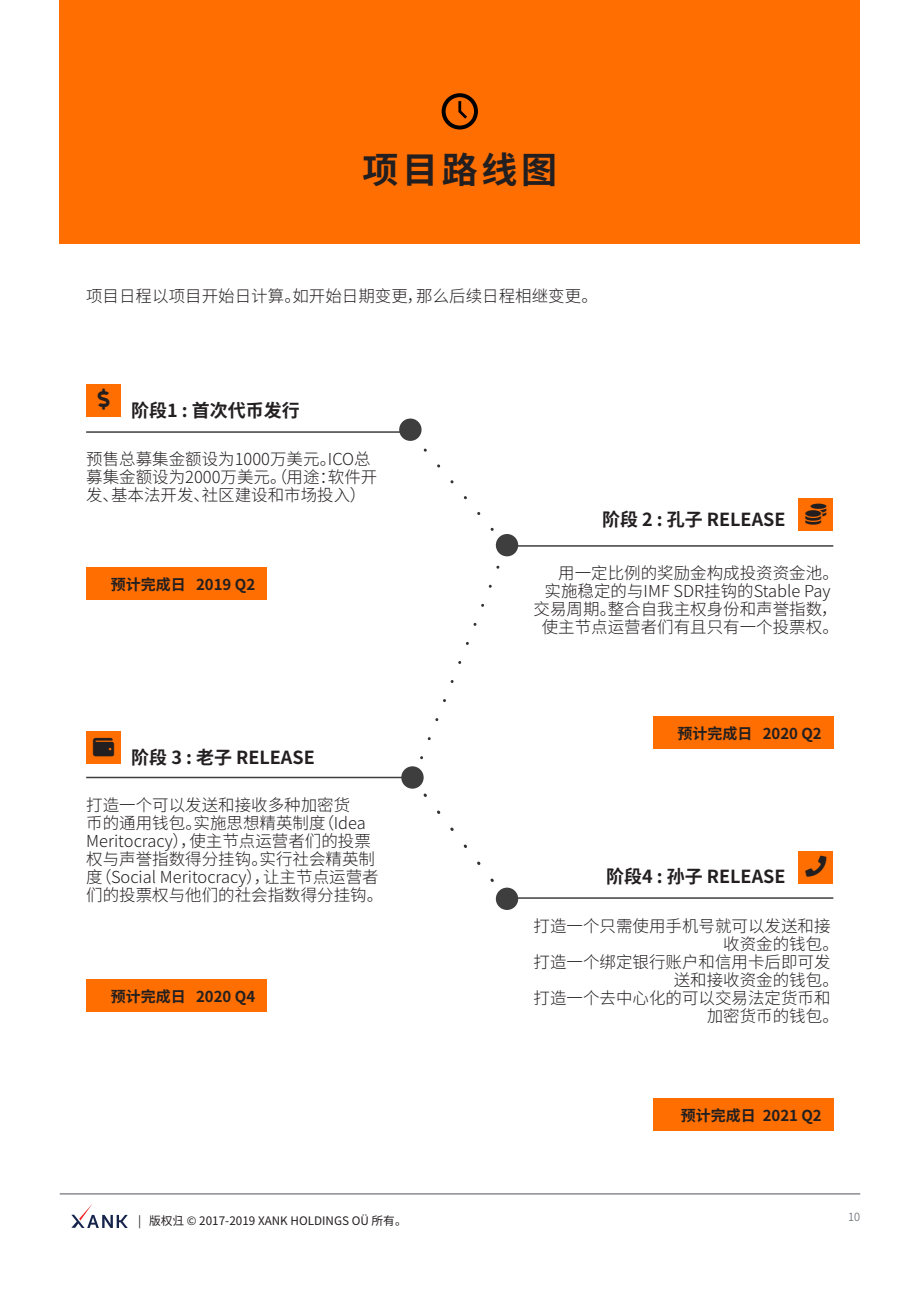
<style>
.page{position:relative;width:920px;height:1290px;background:#fff}
.page>*{position:absolute;margin:0;border:0;box-sizing:border-box;transform-origin:0 0}
.t1{font:700 36px "Noto Sans CJ Ksc";letter-spacing:.1em;color:#231f20}
.Light_grey_justified{font:700 18px "Noto Sans CJ Ksc";color:#231f20}
.Light_grey_justified-2{font:300 16.5px/18px "Noto Sans CJ Ksc";color:#231f20}
.Light_grey_justified-3{font:700 15px "Noto Sans CJ Ksc";color:#231f20}
.t2{font:11.7px "Noto Sans CJ Ksc";color:#231f20}
.C___Right_Aligned{font:300 11.25px "Noto Sans CJ Ksc";color:#4f535c}
</style>
<div class="page">
<svg style="left:71px;top:1204px;width:57px;height:24px"></svg>
<div style="left:60px;top:0;width:800px;height:243px;background:#ff6e00"></div>
<hr style="left:60px;top:1193px;width:800px;height:1px;background:#4f535c">
<svg style="left:442px;top:93px;width:36px;height:37px"></svg>
<hr style="left:86px;top:431px;width:326px;height:2px;background:#3e3e3f">
<hr style="left:86px;top:777px;width:326px;height:1px;background:#3e3e3f">
<hr style="left:507px;top:545px;width:326px;height:2px;background:#3e3e3f">
<hr style="left:507px;top:897px;width:326px;height:2px;background:#3e3e3f">
<div style="left:86px;top:567px;width:181px;height:32px;background:#ff6e00"></div>
<div style="left:653px;top:716px;width:180px;height:32px;background:#ff6e00"></div>
<div style="left:86px;top:980px;width:181px;height:32px;background:#ff6e00"></div>
<div style="left:653px;top:1098px;width:180px;height:32px;background:#ff6e00"></div>
<svg style="left:420px;top:565px;width:80px;height:195px"></svg>
<svg style="left:423px;top:448px;width:81px;height:101px"></svg>
<svg style="left:423px;top:793px;width:84px;height:105px"></svg>
<div style="left:399px;top:418px;width:23px;height:23px;background:#3e3e3f;border-radius:50%"></div>
<div style="left:496px;top:534px;width:22px;height:22px;background:#3e3e3f;border-radius:50%"></div>
<div style="left:401px;top:766px;width:23px;height:23px;background:#3e3e3f;border-radius:50%"></div>
<div style="left:496px;top:888px;width:22px;height:22px;background:#3e3e3f;border-radius:50%"></div>
<div style="left:86px;top:384px;width:35px;height:32px;background:#ff6e00"></div>
<div style="left:799px;top:499px;width:34px;height:32px;background:#ff6e00"></div>
<div style="left:86px;top:731px;width:35px;height:33px;background:#ff6e00"></div>
<div style="left:799px;top:851px;width:34px;height:32px;background:#ff6e00"></div>
<p class="t1" style="left:363px;top:149px;width:196px">项目路线图</p>
<p class="Light_grey_justified-2" style="left:86px;top:287px;width:513px">项目日程以项目开始日计算。如开始日期变更，那么后续日程相继变更。</p>
<p class="Light_grey_justified" style="left:131px;top:400px;width:170px">阶段1 : 首次代币发行</p>
<p class="Light_grey_justified-2" style="left:86px;top:450px;width:293px">预售总募集金额设为1000万美元。ICO总募集金额设为2000万美元。（用途：软件开发、基本法开发、社区建设和市场投入）</p>
<p class="Light_grey_justified-3" style="left:111px;top:576px;width:146px">预计完成日 2019 Q2</p>
<p class="Light_grey_justified" style="left:131px;top:747px;width:185px">阶段 3 : 老子 RELEASE</p>
<p class="Light_grey_justified-2" style="left:86px;top:796px;width:299px">打造一个可以发送和接收多种加密货<br>币的通用钱包。实施思想精英制度（Idea<br>Meritocracy），使主节点运营者们的投票权与声誉指数得分挂钩。实行社会精英制度（Social Meritocracy），让主节点运营者们的投票权与他们的社会指数得分挂钩。</p>
<p class="Light_grey_justified-3" style="left:111px;top:988px;width:146px">预计完成日 2020 Q4</p>
<p class="t2" style="left:138px;top:1214px;width:270px">| 版权归️ © 2017-2019 XANK HOLDINGS OÜ 所有。</p>
<p class="Light_grey_justified" style="left:602px;top:509px;width:185px">阶段 2 : 孔子 RELEASE</p>
<p class="Light_grey_justified-2" style="left:558px;top:564px;width:282px">用一定比例的奖励金构成投资资金池。</p>
<p class="Light_grey_justified-2" style="left:533px;top:582px;width:307px;text-align:center">实施稳定的与IMF SDR挂钩的Stable Pay交易周期。整合自我主权身份和声誉指数，使主节点运营者们有且只有一个投票权。</p>
<p class="Light_grey_justified-3" style="left:677px;top:725px;width:146px">预计完成日 2020 Q2</p>
<p class="Light_grey_justified" style="left:606px;top:867px;width:181px">阶段4 : 孙子 RELEASE</p>
<p class="Light_grey_justified-2" style="left:723px;top:917px;width:117px;text-indent:-190px">打造一个只需使用手机号就可以发送和接收资金的钱包。</p>
<p class="Light_grey_justified-2" style="left:674px;top:953px;width:167px;text-indent:-140px">打造一个绑定银行账户和信用卡后即可发送和接收资金的钱包。</p>
<p class="Light_grey_justified-2" style="left:707px;top:989px;width:134px;text-indent:-173px">打造一个去中心化的可以交易法定货币和加密货币的钱包。</p>
<p class="Light_grey_justified-3" style="left:681px;top:1107px;width:142px">预计完成日 2021 Q2</p>
<p class="C___Right_Aligned" style="left:848px;top:1210px;width:13px">10</p>
</div>
